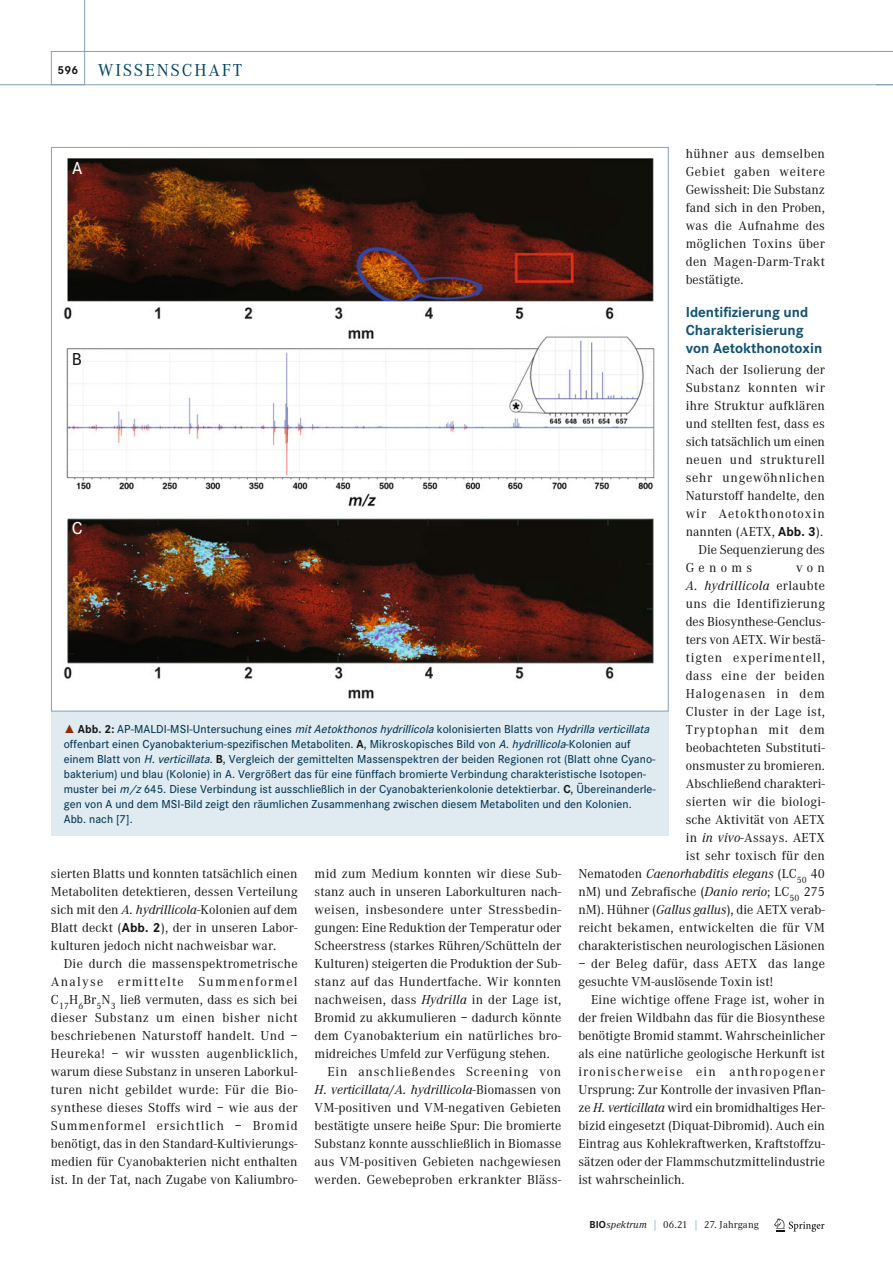
<style>
.page{position:relative;width:893px;height:1263px;background:#fff}
.page>*{position:absolute;margin:0;border:0;box-sizing:border-box;transform-origin:0 0}
.t1{font:18px "Corporate A";letter-spacing:.1em;color:#004264}
.t2{font:500 18px "Corporate S";color:#fff}
.t3{font:500 18px "Corporate S";color:#131413}
.t4{font:700 15px/18px "Corporate S";color:#115273}
.t5{font:13.5px/18px "Corporate A";letter-spacing:.01em;color:#131413;text-align:justify}
.t6{font:italic 13.5px "Corporate A";letter-spacing:.005em;color:#131413}
.t7{font:13.5px "Corporate A";letter-spacing:.04em;color:#131413}
.t8{font:13.5px "Corporate A";letter-spacing:.03em;color:#131413}
.t9{font:13.5px "Corporate A";letter-spacing:.065em;color:#131413}
.t10{font:13.5px "Corporate A";letter-spacing:.06em;color:#131413}
.t11{font:13.5px "Corporate A";letter-spacing:.075em;color:#131413}
.t12{font:500 12px/15px "Corporate S";letter-spacing:.005em;color:#003252}
.t13{font:10.5px "Corporate A";letter-spacing:.015em;color:#131413}
.s1{font-family:"Corporate S";font-weight:700;font-size:12px;color:#131413}
.s2{font-family:"Corporate S";font-weight:700}
.s3{font-style:italic}
.s4{font-family:"The Sans Expert";font-weight:400;color:#8d2d00}
.s5{font-weight:700;color:#131413}
.s6{font-style:normal}
.s7{color:#658ba6}
</style>
<div class="page">
<svg style="left:774px;top:1218px;width:50px;height:14px"></svg>
<div style="left:51px;top:712px;width:618px;height:124px;background:#dfebf1"></div>
<img style="left:64px;top:159px;width:591px;height:540px">
<svg style="left:0;top:0;width:85px;height:85px"></svg>
<div style="left:51px;top:51px;width:842px;height:34px;border:1px solid #84a2ba"></div>
<h1 class="t1" style="left:58px;top:63px;width:186px"><span class="s1">596</span> WISSENSCHAFT</h1>
<p class="t5" style="left:686px;top:146px;width:141px">hühner aus demselben Gebiet gaben weitere Gewissheit: Die Substanz fand sich in den Proben, was die Aufnahme des möglichen Toxins über den Magen-Darm-Trakt bestä tigte.</p>
<p class="t4" style="left:686px;top:305px;width:138px">Identifizierung und<br>Charakterisierung von Aetokthonotoxin</p>
<p class="t5" style="left:686px;top:362px;width:141px">Nach der Isolierung der</p>
<p class="t7" style="left:686px;top:383px;width:141px">Substanz konnten wir</p>
<p class="t5" style="left:686px;top:398px;width:141px">ihre Struktur aufklären</p>
<p class="t5" style="left:686px;top:416px;width:141px">und stellten fest, dass es</p>
<p class="t5" style="left:686px;top:434px;width:141px">sich tatsächlich um einen</p>
<p class="t7" style="left:686px;top:455px;width:141px">neuen und strukturell</p>
<p class="t10" style="left:686px;top:473px;width:141px">sehr ungewöhnlichen</p>
<p class="t5" style="left:686px;top:488px;width:141px">Naturstoff handelte, den</p>
<p class="t11" style="left:686px;top:509px;width:141px">wir Aetokthonotoxin</p>
<p class="t5" style="left:686px;top:524px;width:139px">nannten (AETX, <span class="s2">Abb. 3</span>).</p>
<p class="t5" style="left:698px;top:542px;width:128px">Die Sequenzierung des</p>
<p class="t5" style="left:686px;top:560px;width:68px">Genoms</p>
<h1 class="t2" style="left:72px;top:161px;width:12px">A</h1>
<h1 class="t3" style="left:72px;top:353px;width:12px">B</h1>
<h1 class="t2" style="left:72px;top:521px;width:12px">C</h1>
<p class="t5" style="left:578px;top:560px;width:248px;text-align:right">von<br><span class="s3">A. hy drillicola</span> erlaubte<br>uns die Identifizierung<br>des Biosynthese-Genclus-<br>ters von AETX. Wir bestä-<br>tigten experimentell,<br>dass eine der beiden<br>Halogenasen in dem<br>Cluster in der Lage ist,<br>Tryptophan mit dem<br>beobachteten Substituti-<br>onsmuster zu bromieren.<br>Abschließend charakteri-<br>sierten wir die biologi-<br>sche Aktivität von AETX<br>in <span class="s3">in vivo</span>-Assays. AETX<br>ist sehr toxisch für den<br>Nematoden <span class="s3">Caenorhabditis elegans</span> (LC<sub>50</sub> 40 nM) und Zebra fische (<span class="s3">Danio rerio</span>; LC<sub>50</sub> 275 nM). Hühner (<span class="s3">Gallus gallus</span>), die AETX verab&shy;reicht bekamen, entwickelten die für VM charakteristischen neurologischen Läsionen</p>
<p class="t5" style="left:578px;top:956px;width:248px">– der Beleg dafür, dass AETX das lange gesuchte VM- auslösende Toxin ist!</p>
<p class="t5" style="left:578px;top:992px;width:248px;text-indent:13px">Eine wichtige offene Frage ist, woher in der freien Wildbahn das für die Biosynthese benötigte Bromid stammt. Wahrscheinlicher als eine natürliche geologische Herkunft ist ironischerweise ein anthropogener Ursprung: Zur Kontrolle der invasiven Pflan&shy;ze <span class="s3">H. verticillata</span> wird ein bromidhaltiges Her&shy;bizid eingesetzt (Diquat-Dibromid). Auch ein Eintrag aus Kohlekraftwerken, Kraftstoffzu&shy;sätzen oder der Flammschutzmittelindustrie ist wahrscheinlich.</p>
<p class="t12" style="left:64px;top:723px;width:593px"><span class="s4">˚</span> <span class="s5">Abb. 2:</span> AP-MALDI-MSI-Untersuchung eines <span class="s3">mitAetokthonos hydrillicola</span> kolonisierten Blatts von <span class="s3">Hydrilla verticillata </span>offenbart einen Cyanobakterium-spezifischen Metaboliten. <span class="s5">A</span>, Mikroskopisches Bild von <span class="s3">A.hydrillicola</span>-Kolonien auf einem Blatt von <span class="s3">H.verticillata</span>. <span class="s5">B</span>, Vergleich der gemittelten Massenspektren der beiden Regionen rot (Blatt ohne Cyano&shy;bakterium) und blau (Kolonie) in A. Vergrößert das für eine fünffach bromierte Verbindung charakteristische Isotopen&shy;muster bei <span class="s3">m/z</span> 645. Diese Verbindung ist ausschließlich in der Cyanobakterienkolonie detektierbar. <span class="s5">C</span>, Übereinanderle&shy;gen von A und dem MSI-Bild zeigt den räumlichen Zusammenhang zwischen diesem Metaboliten und den Kolo nien.<br>Abb. nach [7].</p>
<p class="t5" style="left:315px;top:866px;width:248px">mid zum Medium konnten wir diese Sub-</p>
<p class="t5" style="left:315px;top:884px;width:248px">stanz auch in unseren Laborkulturen nach-</p>
<p class="t8" style="left:315px;top:905px;width:248px">weisen, insbesondere unter Stressbedin-</p>
<p class="t5" style="left:315px;top:920px;width:248px">gungen: Eine Reduktion der Temperatur oder</p>
<p class="t5" style="left:315px;top:938px;width:248px">Scheerstress (starkes Rühren/Schütteln der</p>
<p class="t5" style="left:315px;top:956px;width:248px">Kulturen) steigerten die Produktion der Sub-</p>
<p class="t5" style="left:315px;top:974px;width:248px">stanz auf das Hundertfache. Wir konnten</p>
<p class="t5" style="left:315px;top:992px;width:248px">nachweisen, dass <span class="s3">Hydrilla</span> in der Lage ist,</p>
<p class="t5" style="left:315px;top:1010px;width:248px">Bromid zu akkumulieren – dadurch könnte</p>
<p class="t5" style="left:315px;top:1028px;width:248px">dem Cyanobakterium ein natürliches bro-</p>
<p class="t5" style="left:315px;top:1046px;width:237px">midreiches Umfeld zur Verfügung stehen.</p>
<p class="t9" style="left:327px;top:1067px;width:235px">Ein anschließendes Screening von</p>
<p class="t6" style="left:315px;top:1085px;width:248px">H. verticillata<span class="s6">/</span>A. hydrillicola<span class="s6">-Biomassen von</span></p>
<p class="t5" style="left:315px;top:1100px;width:248px">VM-positiven und VM-negativen Gebieten</p>
<p class="t5" style="left:315px;top:1118px;width:248px">bestätigte unsere heiße Spur: Die bromierte</p>
<p class="t5" style="left:315px;top:1136px;width:248px">Substanz konnte ausschließlich in Biomasse</p>
<p class="t5" style="left:315px;top:1154px;width:248px">aus VM-positiven Gebieten nachgewiesen</p>
<p class="t5" style="left:315px;top:1172px;width:248px">werden. Gewebeproben erkrankter Bläss-</p>
<p class="t5" style="left:51px;top:866px;width:248px">sierten Blatts und konnten tatsächlich einen Metaboliten detektieren, dessen Verteilung sich mit den <span class="s3">A. hydrillicola</span>-Kolonien auf dem Blatt deckt (<span class="s2">Abb. 2</span>), der in unseren Labor&shy;kulturen jedoch nicht nachweisbar war.</p>
<p class="t5" style="left:51px;top:956px;width:248px;text-indent:13px">Die durch die massenspektrometrische Analyse ermittelte Summenformel C<sub>17</sub>H<sub>6</sub>Br<sub>5</sub>N<sub>3</sub> ließ vermuten, dass es sich bei dieser Substanz um einen bisher nicht beschriebenen Naturstoff handelt. Und – Heureka! – wir wussten augenblicklich, warum diese Substanz in unseren Laborkul&shy;turen nicht gebildet wurde: Für die Bio&shy;synthese dieses Stoffs wird – wie aus der Summenformel ersichtlich – Bromid be nötigt, das in den Standard-Kultivierungs&shy;medien für Cyanobakterien nicht enthalten ist. In der Tat, nach Zugabe von Kaliumbro-</p>
<p class="t13" style="left:589px;top:1221px;width:171px"><span class="s2">BIO</span><span class="s3">spektrum</span> <span class="s7">|</span> 06.21 <span class="s7">|</span> 27. Jahrgang</p>
</div>
